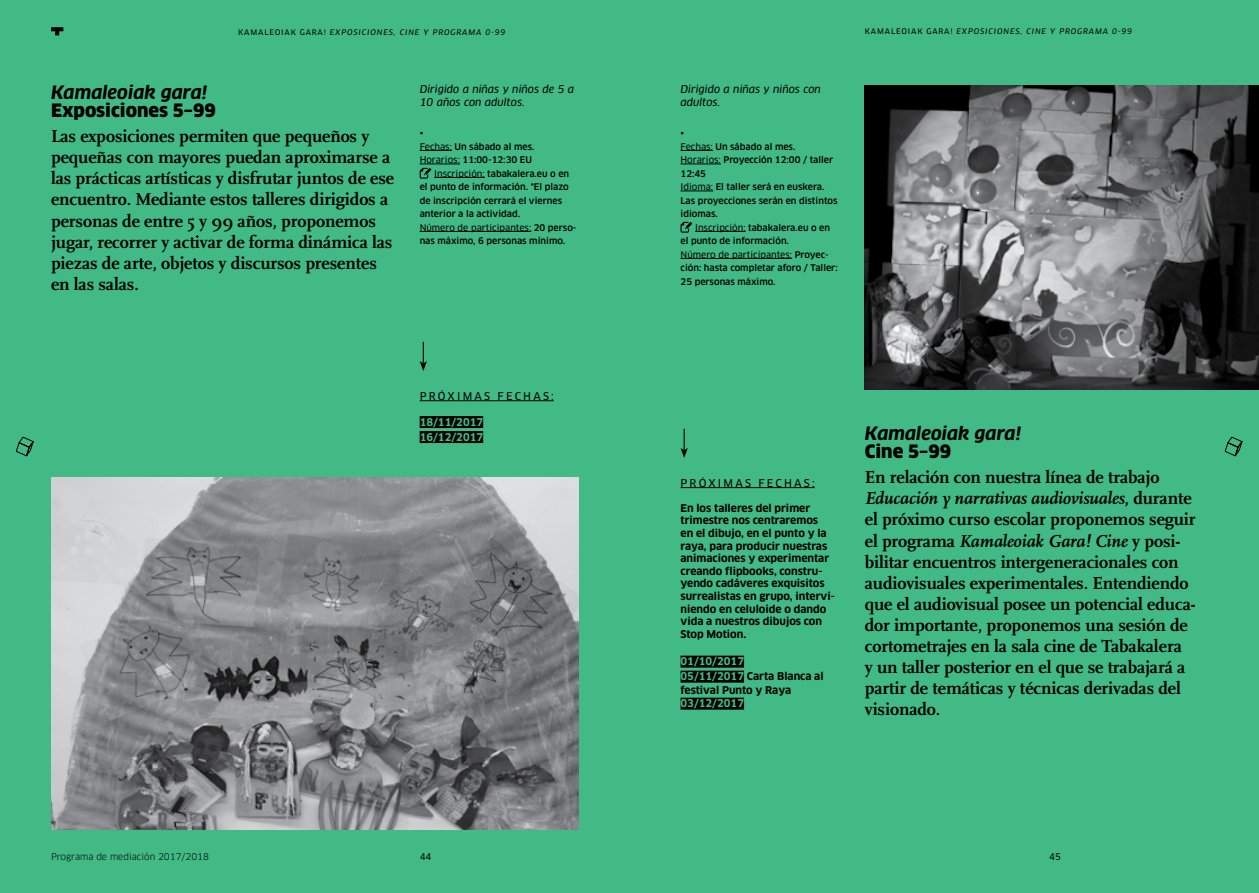
<style>
.page{position:relative;width:1259px;height:893px;background:#42ba85}
.page>*{position:absolute;margin:0;border:0;box-sizing:border-box;transform-origin:0 0}
.t1{font:700 18px/21px "Scala OT";letter-spacing:-.005em;color:#000}
.t2{font:italic 700 18px "Clan OT";color:#000}
.t3{font:900 18px "Clan OT";color:#000}
.t4{font:700 10.5px/12.6px "Clan OT";color:#000}
.t5{font:italic 10.5px/12.6px "Clan OT News";color:#000}
.t6{font:700 10.5px/15px "Clan OT";color:#42ba85}
.t7{font:10.5px "Clan OT News";letter-spacing:.21em;color:#000}
.t8{font:500 9px/13.5px "Clan OT";color:#000}
.t9{font:9px "Clan OT News";color:#000}
.t10{font:9px "Clan OT";color:#000}
.t11{font:italic 7.5px "Clan OT News";letter-spacing:.11em;color:#000}
.s1{font-style:normal}
.s2{font-family:"Clan OT News";font-weight:400}
.s3{font-family:"Clan OT";font-weight:500}
.s4{font-style:italic}
.s5{color:#000}
</style>
<div class="page">
<svg style="left:51px;top:27px;width:12px;height:8px"></svg>
<hr style="left:420px;top:150px;width:32px;height:1px;background:#000">
<hr style="left:420px;top:164px;width:40px;height:1px;background:#000">
<hr style="left:434px;top:177px;width:51px;height:1px;background:#000">
<hr style="left:420px;top:231px;width:111px;height:1px;background:#000">
<svg style="left:420px;top:168px;width:11px;height:11px"></svg>
<hr style="left:420px;top:400px;width:134px;height:1px;background:#000">
<div style="left:420px;top:416px;width:63px;height:12px;background:#000"></div>
<div style="left:420px;top:431px;width:63px;height:12px;background:#000"></div>
<svg style="left:420px;top:342px;width:7px;height:29px"></svg>
<img style="left:51px;top:478px;width:527px;height:351px">
<hr style="left:680px;top:150px;width:33px;height:1px;background:#000">
<hr style="left:680px;top:164px;width:41px;height:1px;background:#000">
<hr style="left:680px;top:191px;width:33px;height:1px;background:#000">
<hr style="left:695px;top:231px;width:50px;height:1px;background:#000">
<hr style="left:680px;top:258px;width:112px;height:1px;background:#000">
<svg style="left:680px;top:222px;width:12px;height:11px"></svg>
<hr style="left:680px;top:487px;width:134px;height:1px;background:#000">
<div style="left:680px;top:656px;width:64px;height:12px;background:#000"></div>
<div style="left:680px;top:671px;width:64px;height:12px;background:#000"></div>
<div style="left:680px;top:698px;width:64px;height:12px;background:#000"></div>
<hr style="left:683px;top:429px;width:2px;height:21px;background:#000">
<svg style="left:680px;top:448px;width:8px;height:10px"></svg>
<img style="left:865px;top:85px;width:394px;height:305px">
<svg style="left:16px;top:437px;width:18px;height:20px"></svg>
<svg style="left:1224px;top:437px;width:19px;height:20px"></svg>
<p class="t11" style="left:238px;top:28px;width:269px"><span class="s1">kamaleoiak gara!</span> Exposiciones, cine y programa 0-99</p>
<p class="t11" style="left:865px;top:27px;width:269px"><span class="s1">kamaleoiak gara!</span> Exposiciones, cine y programa 0-99</p>
<p class="t2" style="left:51px;top:82px;width:158px">Kamaleoiak gara!</p>
<p class="t3" style="left:51px;top:100px;width:166px">Exposiciones 5–99</p>
<p class="t1" style="left:51px;top:126px;width:344px">Las exposiciones permiten que pequeños y pequeñas con mayores puedan aproximarse a las prácticas artísticas y disfrutar juntos de ese encuentro. Mediante estos talleres dirigidos a personas de entre 5 y 99 años, proponemos jugar, recorrer y activar de forma dinámica las piezas de arte, objetos y discursos presentes en las salas.</p>
<p class="t9" style="left:420px;top:127px;width:5px">•</p>
<p class="t5" style="left:420px;top:83px;width:156px">Dirigido a niñas y niños de 5 a<br>10 años con adultos.</p>
<p class="t5" style="left:680px;top:83px;width:142px">Dirigido a niñas y niños con adultos.</p>
<p class="t9" style="left:680px;top:127px;width:5px">•</p>
<p class="t8" style="left:680px;top:140px;width:158px"><span class="s2">Fechas:</span> Un sábado al mes.<br><span class="s2">Horarios:</span> Proyección 12:00 / taller<br>12:45<br><span class="s2">I dioma:</span> El taller será en euskera.<br>Las proyecciones serán en distintos idiomas.</p>
<p class="t8" style="left:680px;top:221px;width:151px;text-indent:15px"><span class="s2">I nscripción:</span> tabakalera.eu o en el punto de información.</p>
<p class="t9" style="left:680px;top:249px;width:150px">Número de participantes: <span class="s3">Proyec-</span></p>
<p class="t8" style="left:680px;top:261px;width:159px">ción: hasta completar aforo / Taller:<br>25 personas máximo.</p>
<p class="t8" style="left:420px;top:140px;width:116px"><span class="s2">Fechas:</span> Un sábado al mes.</p>
<p class="t8" style="left:420px;top:153px;width:113px"><span class="s2">Horarios:</span> 11:00-12:30 EU</p>
<p class="t8" style="left:434px;top:167px;width:136px"><span class="s2">I nscripción:</span> tabakalera.eu o en</p>
<p class="t8" style="left:420px;top:180px;width:151px">el punto de información. *El plazo</p>
<p class="t8" style="left:420px;top:194px;width:144px">de inscripción cerrará el viernes</p>
<p class="t8" style="left:420px;top:207px;width:102px">anterior a la actividad.</p>
<p class="t9" style="left:420px;top:222px;width:158px">Número de participantes: <span class="s3">20 perso-</span></p>
<p class="t8" style="left:420px;top:234px;width:147px">nas máximo, 6 personas mínimo.</p>
<p class="t7" style="left:420px;top:390px;width:53px">Pr óximas</p>
<p class="t7" style="left:497px;top:390px;width:10px">fechas</p>
<p class="t7" style="left:551px;top:390px;width:4px">:</p>
<p class="t6" style="left:420px;top:415px;width:65px">18/11/2017<br>16/12/2017</p>
<p class="t2" style="left:865px;top:423px;width:158px">Kamaleoiak gara!</p>
<p class="t3" style="left:865px;top:441px;width:88px">Cine 5–99</p>
<p class="t1" style="left:865px;top:467px;width:332px">En relación con nuestra línea de trabajo <span class="s4">Educación y narrativas audiovisuales</span>, durante el próximo curso escolar proponemos seguir el programa <span class="s4">Kamaleoiak Gara! Cine</span> y posi&shy;bilitar encuentros intergeneracionales con audiovisuales experimentales. Entendiendo que el audiovisual posee un potencial educa&shy;dor importante, proponemos una sesión de cortometrajes en la sala cine de Tabakalera<br>y un taller posterior en el que se trabajará a partir de temáticas y técnicas derivadas del visionado.</p>
<p class="t7" style="left:680px;top:476px;width:53px">Pr óximas</p>
<p class="t7" style="left:758px;top:476px;width:10px">fechas</p>
<p class="t7" style="left:812px;top:476px;width:4px">:</p>
<p class="t4" style="left:680px;top:502px;width:156px">En los talleres del primer trimestre nos centraremos<br>en el dibujo, en el punto y la raya, para producir nuestras animaciones y experimentar creando flipbooks, constru&shy;yendo cadáveres exquisitos surrealistas en grupo, intervi&shy;niendo en celuloide o dando vida a nuestros dibujos con<br>Stop Motion.</p>
<p class="t6" style="left:680px;top:654px;width:145px">01/10/2017<br>05/11/2017 <span class="s5">Carta Blanca al</span></p>
<p class="t4" style="left:680px;top:684px;width:112px">festival Punto y Raya</p>
<p class="t6" style="left:680px;top:696px;width:65px">03/12/2017</p>
<p class="t10" style="left:51px;top:851px;width:159px">Programa de mediación 2017/2018</p>
<p class="t9" style="left:420px;top:851px;width:13px">44</p>
<p class="t9" style="left:1049px;top:851px;width:13px">45</p>
</div>
